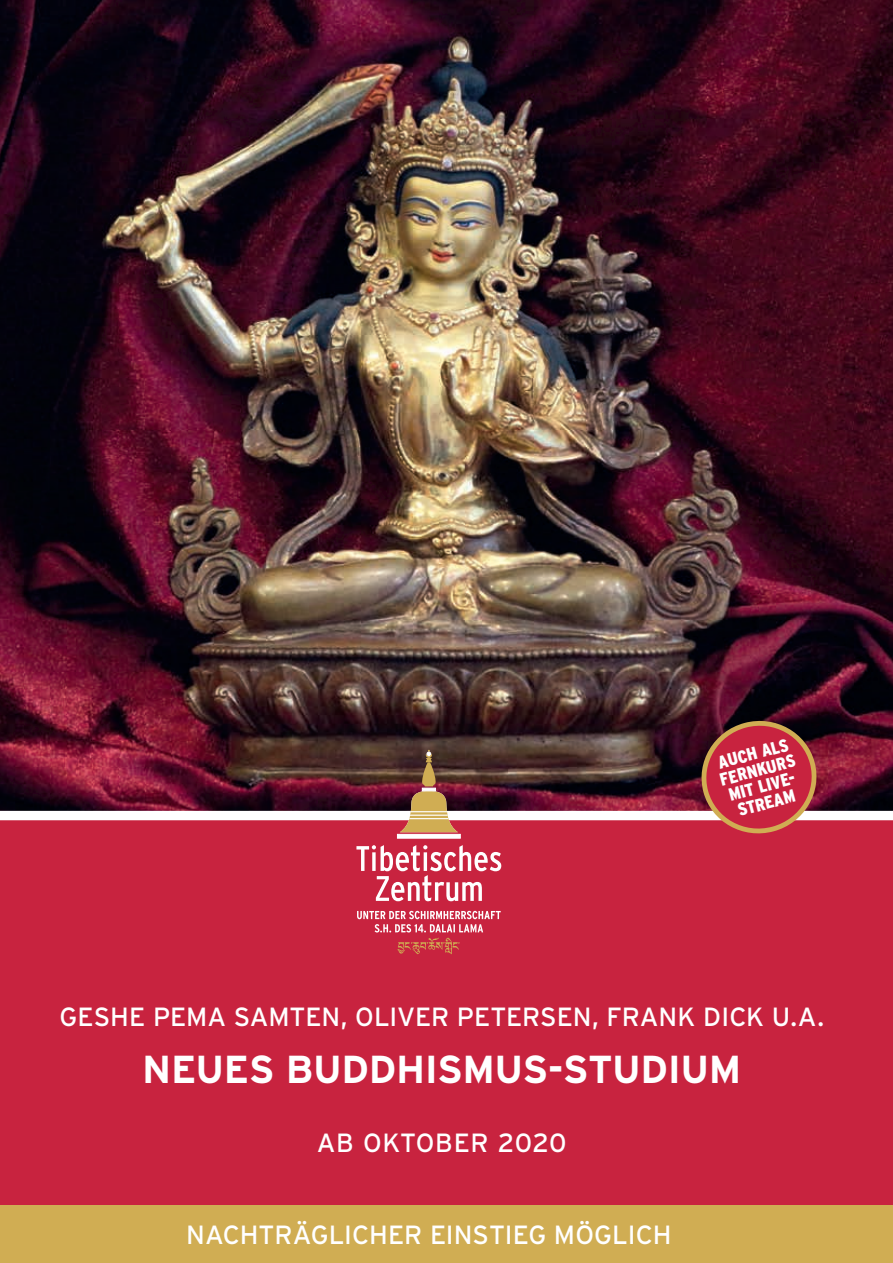
<style>
.page{position:relative;width:893px;height:1263px;background:#fff}
.page>*{position:absolute;margin:0;border:0;box-sizing:border-box;transform-origin:0 0}
.t1{font:700 39px "Interstate";letter-spacing:-.01em;color:#fff}
.t2{font:26.25px "Interstate";letter-spacing:-.005em;color:#fff}
.t3{font:26.25px "Interstate";letter-spacing:.015em;color:#fff}
.t4{font:900 condensed 17.85px/17px "Interstate";color:#fff;text-align:center}
</style>
<div class="page">
<img style="left:0;top:0;width:893px;height:811px">
<div style="left:0;top:815px;width:893px;height:448px;background:#c8233f"></div>
<div style="left:0;top:1205px;width:893px;height:58px;background:#d0ad53"></div>
<div style="left:0;top:811px;width:893px;height:9px;background:#fff"></div>
<hr style="left:397px;top:834px;width:63px;height:4px;background:#fff">
<div style="left:397px;top:834px;width:64px;height:5px;border:1px solid #fff"></div>
<svg style="left:400px;top:750px;width:58px;height:82px"></svg>
<hr style="left:408px;top:818px;width:42px;height:1px;background:#fff">
<hr style="left:409px;top:815px;width:40px;height:1px;background:#fff">
<hr style="left:410px;top:811px;width:38px;height:1px;background:#fff">
<div style="left:422px;top:788px;width:14px;height:3px;background:#fff;border:1px solid #fff"></div>
<svg style="left:356px;top:845px;width:145px;height:56px"></svg>
<svg style="left:357px;top:911px;width:144px;height:21px"></svg>
<img style="left:397px;top:937px;width:63px;height:17px">
<svg style="left:698px;top:717px;width:122px;height:117px"></svg>
<p class="t4" style="left:714px;top:755px;width:79px;rotate:-15deg">AUCH ALS<br>FERNKURS<br>MIT LIVE-<br>STREAM</p>
<p class="t2" style="left:59px;top:1002px;width:766px">GESHE PEMA SAMTEN, OLIVER PETERSEN, FRANK DICK U.A.</p>
<h1 class="t1" style="left:142px;top:1047px;width:601px">NEUES BUDDHISMUS-STUDIUM</h1>
<p class="t3" style="left:317px;top:1128px;width:251px">AB OKTOBER 2020</p>
<p class="t2" style="left:186px;top:1220px;width:487px">NACHTRÄGLICHER EINSTIEG MÖGLICH</p>
</div>
